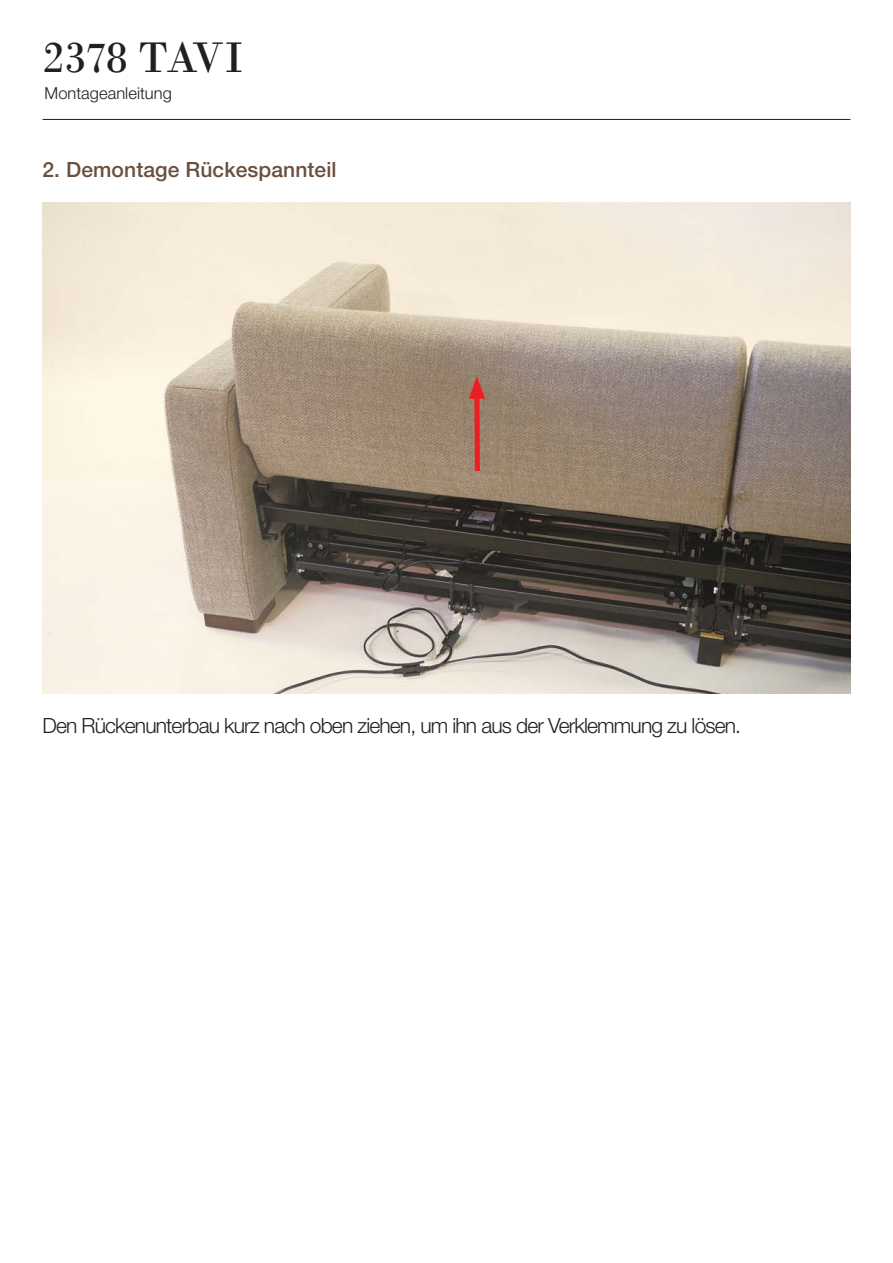
<style>
.page{position:relative;width:893px;height:1263px;background:#fff}
.page>*{position:absolute;margin:0;border:0;box-sizing:border-box;transform-origin:0 0}
.Produkttitel{font:45px "Bodoni";letter-spacing:-.025em;color:#231f20}
.t1{font:300 21px "Helvetica Neue LT Pro";letter-spacing:-.04em;color:#231f20}
.Produktbeschrieb_Lauftext{font:500 21px "Helvetica Neue LT Pro";letter-spacing:.005em;color:#6a4f3f}
.Produkttitel-2{font:300 16.5px "Helvetica Neue LT Pro";letter-spacing:.005em;color:#231f20}
</style>
<div class="page">
<hr style="left:43px;top:119px;width:807px;height:1px;background:#231f20">
<img style="left:43px;top:203px;width:807px;height:490px">
<svg style="left:469px;top:376px;width:16px;height:100px;background:#b66154"></svg>
<p class="Produkttitel" style="left:43px;top:31px;width:203px">2378 TAVI</p>
<p class="Produkttitel-2" style="left:45px;top:83px;width:129px">Montageanleitung</p>
<p class="Produktbeschrieb_Lauftext" style="left:43px;top:157px;width:296px">2. Demontage Rückespannteil</p>
<p class="t1" style="left:43px;top:713px;width:700px">Den Rückenunterbau kurz nach oben ziehen, um ihn aus der Verklemmung zu lösen.</p>
</div>
